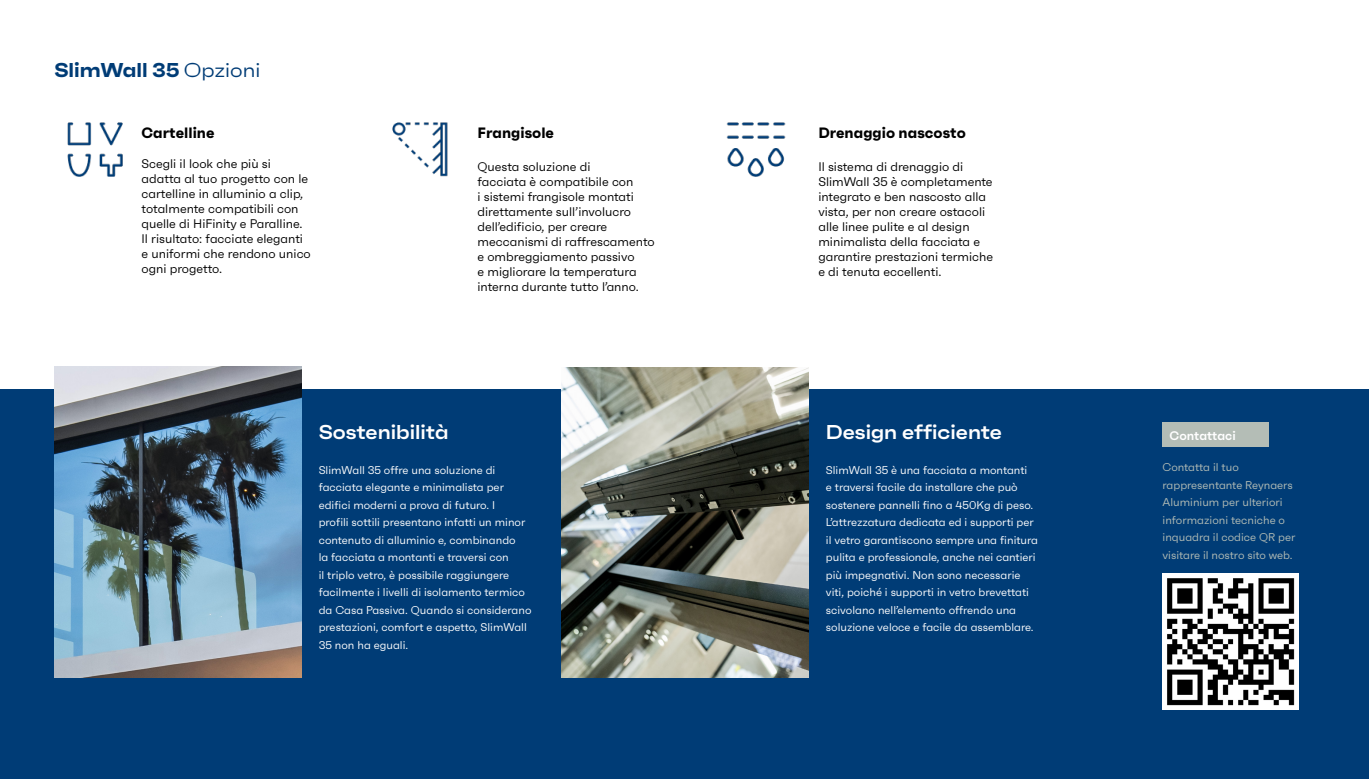
<style>
.page{position:relative;width:1369px;height:779px;background:#fff}
.page>*{position:absolute;margin:0;border:0;box-sizing:border-box;transform-origin:0 0}
.t1{font:600 expanded 20px "Faktum";color:#fff}
.t2{font:700 expanded 20px "Faktum";color:#003c76}
.t3{font:700 15px "Faktum";color:#000}
.t4{font:12.5px/15px "Faktum";color:#000}
.Intro_text__white{font:600 12.5px "Faktum";color:#fff}
.t5{font:11.25px/17.5px "Faktum";color:#fff}
.t6{font:11.25px/17.5px "Faktum";color:#b4bdb6}
.s1{font-weight:400}
</style>
<div class="page">
<div style="left:0;top:389px;width:1369px;height:390px;background:#003c76"></div>
<img style="left:1162px;top:573px;width:137px;height:136px">
<div style="left:1162px;top:423px;width:107px;height:24px;background:#b4bdb6"></div>
<img style="left:54px;top:367px;width:247px;height:310px">
<img style="left:561px;top:367px;width:247px;height:310px">
<img style="left:392px;top:122px;width:56px;height:55px">
<img style="left:67px;top:122px;width:56px;height:55px">
<img style="left:726px;top:122px;width:60px;height:55px">
<p class="t2" style="left:54px;top:57px;width:207px">SlimWall 35 <span class="s1">Opzioni</span></p>
<p class="t3" style="left:141px;top:123px;width:74px">Cartelline</p>
<p class="t4" style="left:141px;top:156px;width:171px">Scegli il look che più si adatta al tuo progetto con le cartelline in alluminio a clip, totalmente compatibili con quelle di HiFinity e Paralline.<br>Il risultato: facciate eleganti e uniformi che rendono unico ogni progetto.</p>
<p class="t3" style="left:477px;top:123px;width:78px">Frangisole</p>
<p class="t4" style="left:477px;top:159px;width:179px">Questa soluzione di<br>facciata è compatibile con<br>i sistemi frangisole montati direttamente sull’involucro dell’edificio, per creare meccanismi di raffrescamento e ombreggiamento passivo<br>e migliorare la temperatura interna durante tutto l’anno.</p>
<p class="t3" style="left:818px;top:123px;width:149px">Drenaggio nascosto</p>
<p class="t4" style="left:818px;top:159px;width:176px">Il sistema di drenaggio di<br>SlimWall 35 è completamente integrato e ben nascosto alla vista, per non creare ostacoli alle linee pulite e al design minimalista della facciata e garantire prestazioni termiche e di tenuta eccellenti.</p>
<p class="t1" style="left:319px;top:419px;width:131px">Sostenibilità</p>
<p class="Intro_text__white" style="left:1169px;top:427px;width:68px">Contattaci</p>
<p class="t5" style="left:319px;top:461px;width:214px">SlimWall 35 offre una soluzione di facciata elegante e minimalista per edifici moderni a prova di futuro. I<br>profili sottili presentano infatti un minor contenuto di alluminio e, combinando<br>la facciata a montanti e traversi con<br>il triplo vetro, è possibile raggiungere facilmente i livelli di isolamento termico da Casa Passiva. Quando si considerano prestazioni, comfort e aspetto, SlimWall 35 non ha eguali.</p>
<p class="t1" style="left:826px;top:419px;width:178px">Design efficiente</p>
<p class="t5" style="left:826px;top:461px;width:214px">SlimWall 35 è una facciata a montanti<br>e traversi facile da installare che può sostenere pannelli fino a 450Kg di peso.<br>L’attrezzatura dedicata ed i supporti per il vetro garantiscono sempre una finitura pulita e professionale, anche nei cantieri più impegnativi. Non sono necessarie viti, poiché i supporti in vetro brevettati scivolano nell’elemento offrendo una soluzione veloce e facile da assemblare.</p>
<p class="t6" style="left:1162px;top:458px;width:78px">Contatta il tuo</p>
<p class="t6" style="left:1162px;top:476px;width:132px">rappresentante Reynaers</p>
<p class="t6" style="left:1162px;top:493px;width:122px">Aluminium per ulteriori</p>
<p class="t6" style="left:1162px;top:511px;width:124px">informazioni tecniche o</p>
<p class="t6" style="left:1162px;top:528px;width:134px">inquadra il codice QR per visitare il nostro sito web.</p>
</div>
